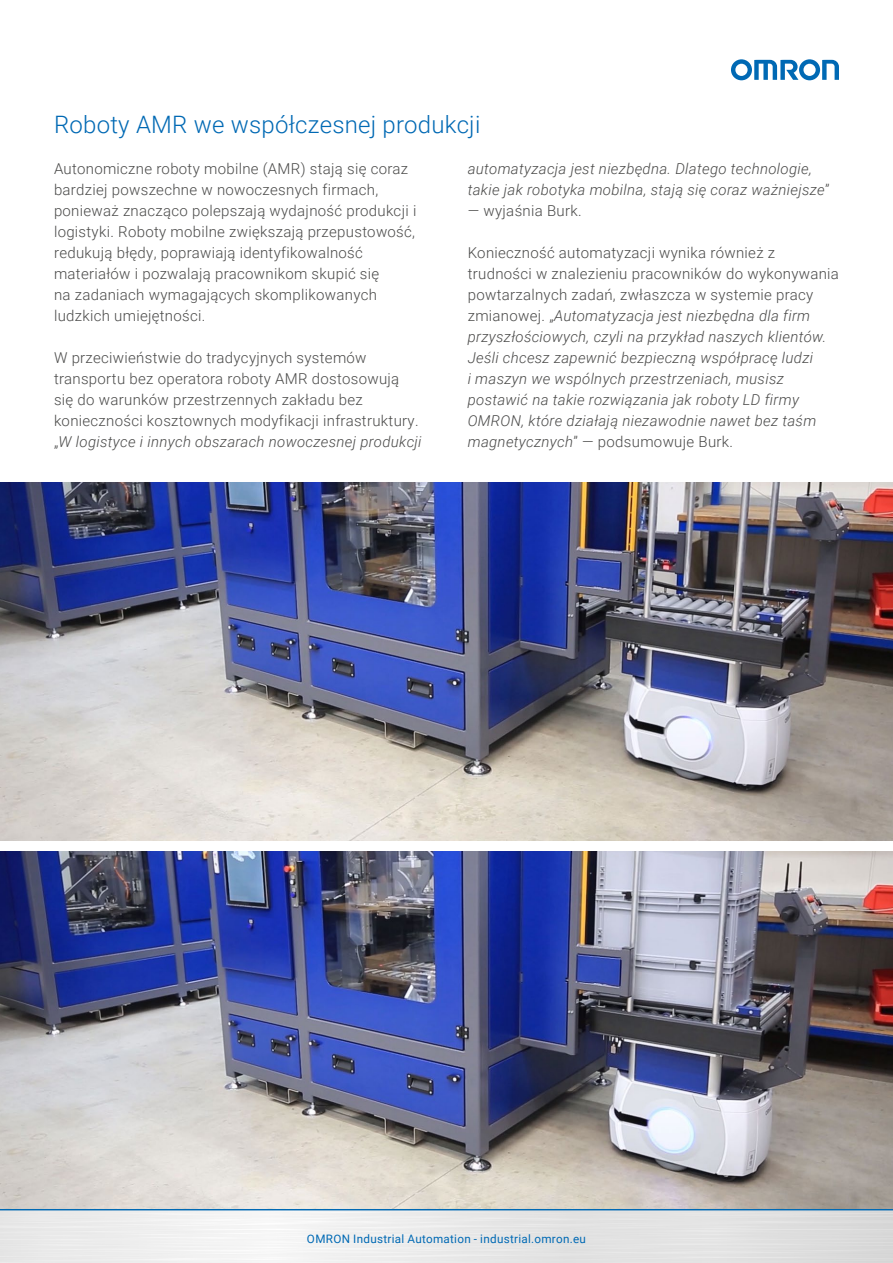
<style>
.page{position:relative;width:893px;height:1263px;background:#fff}
.page>*{position:absolute;margin:0;border:0;box-sizing:border-box;transform-origin:0 0}
.t1{font:300 24px "Roboto";letter-spacing:.01em;color:#0069b4}
.t2{font:300 15px/21px "Roboto";letter-spacing:.02em;color:#4a4a49}
.t3{font:italic 300 15px/21px "Roboto";letter-spacing:.02em;color:#4a4a49}
.t4{font:11.7px "Roboto";letter-spacing:.025em;color:#0069b4}
.s1{font-style:italic}
.s2{font-style:normal}
</style>
<div class="page">
<svg style="left:731px;top:59px;width:108px;height:21px"></svg>
<svg style="left:0;top:1210px;width:893px;height:53px"></svg>
<img style="left:0;top:851px;width:893px;height:358px">
<img style="left:0;top:483px;width:893px;height:357px">
<hr style="left:0;top:1209px;width:893px;height:1px;background:#0069b4">
<h1 class="t1" style="left:54px;top:108px;width:428px">Roboty AMR we współczesnej produkcji</h1>
<p class="t2" style="left:54px;top:157px;width:364px">Autonomiczne roboty mobilne (AMR) stają się coraz bardziej powszechne w nowoczesnych firmach, ponieważ znacząco polepszają wydajność produkcji i logistyki. Roboty mobilne zwiększają przepustowość, redukują błędy, poprawiają identyfikowalność materiałów i pozwalają pracownikom skupić się<br>na zadaniach wymagających skomplikowanych ludzkich umiejętności.</p>
<p class="t2" style="left:54px;top:346px;width:369px">W przeciwieństwie do tradycyjnych systemów transportu bez operatora roboty AMR dostosowują się do warunków przestrzennych zakładu bez konieczności kosztownych modyfikacji infrastruktury. „<span class="s1">W logistyce i innych obszarach nowoczesnej produkcji</span></p>
<p class="t3" style="left:468px;top:157px;width:363px">automatyzacja jest niezbędna. Dlatego technologie, takie jak robotyka mobilna, stają się coraz ważniejsze<span class="s2">”</span></p>
<p class="t2" style="left:468px;top:199px;width:115px">— wyjaśnia Burk.</p>
<p class="t3" style="left:468px;top:241px;width:373px"><span class="s2">Konieczność automatyzacji wynika również z trudności w znalezieniu pracowników do wykonywania powtarzalnych zadań, zwłaszcza w systemie pracy zmianowej. „</span>Automatyzacja jest niezbędna dla firm przyszłościowych, czyli na przykład naszych klientów.<br>Jeśli chcesz zapewnić bezpieczną współpracę ludzi<br>i maszyn we wspólnych przestrzeniach, musisz postawić na takie rozwiązania jak roboty LD firmy OMRON, które działają niezawodnie nawet bez taśm magnetycznych<span class="s2">” — podsumowuje Burk.</span></p>
<p class="t4" style="left:307px;top:1230px;width:281px">OMRON Industrial Automation - industrial.omron.eu</p>
</div>
